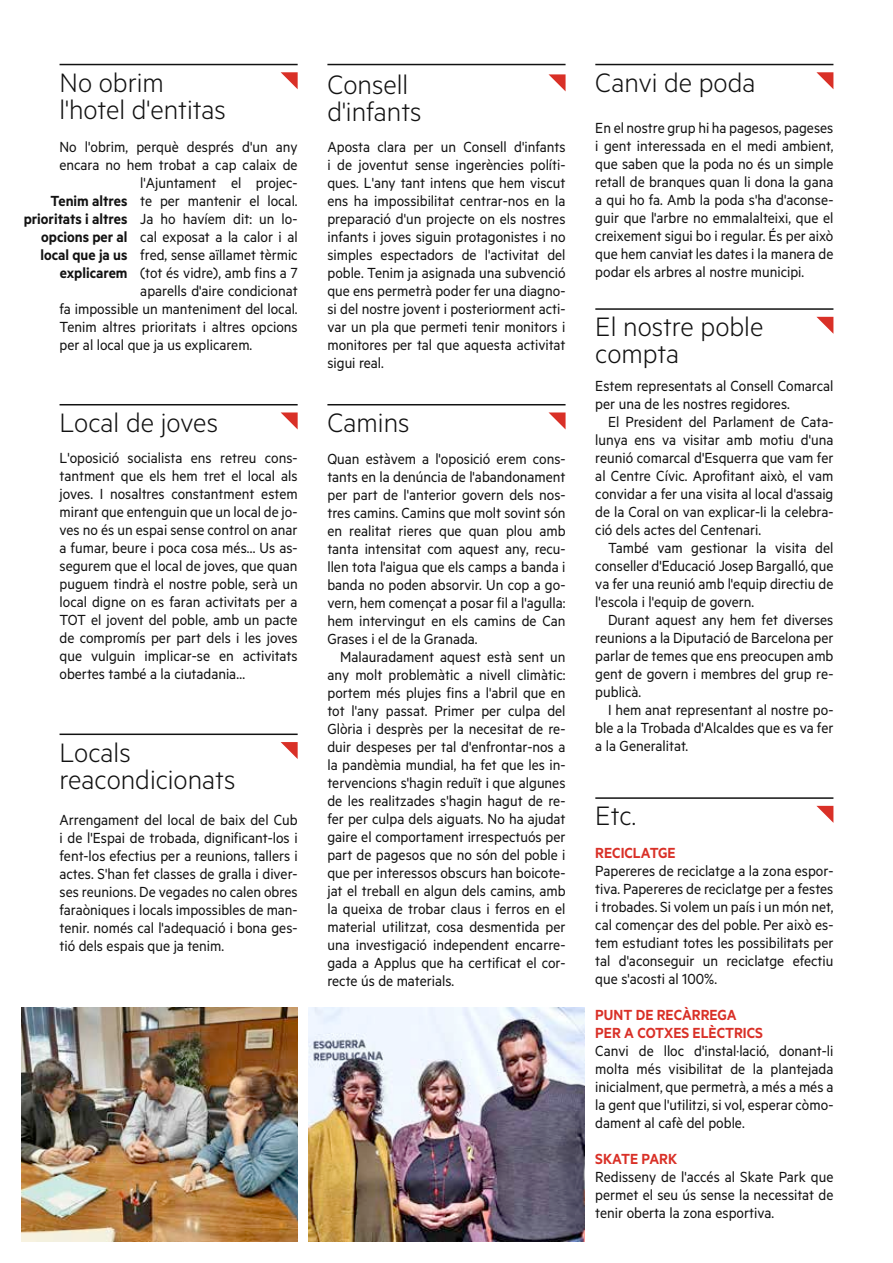
<style>
.page{position:relative;width:893px;height:1263px;background:#fff}
.page>*{position:absolute;margin:0;border:0;box-sizing:border-box;transform-origin:0 0}
.t1{font:300 30px/27px "Metric";color:#121212}
.t2{font:16.5px/18px "Metric";color:#121212;text-align:justify;scale:.95 1}
.t3{font:600 16.5px/18px "Metric";color:#121212;text-align:right;scale:.95 1}
.t4{font:600 16.5px/18px "Metric";color:#d93027;scale:.95 1}
</style>
<div class="page">
<hr style="left:60px;top:733px;width:238px;height:2px;background:#121212">
<svg style="left:281px;top:742px;width:17px;height:17px"></svg>
<hr style="left:327px;top:404px;width:239px;height:1px;background:#121212">
<svg style="left:549px;top:412px;width:17px;height:17px"></svg>
<hr style="left:595px;top:64px;width:238px;height:1px;background:#121212">
<svg style="left:816px;top:72px;width:17px;height:17px"></svg>
<hr style="left:60px;top:404px;width:238px;height:1px;background:#121212">
<svg style="left:281px;top:412px;width:17px;height:17px"></svg>
<hr style="left:327px;top:64px;width:239px;height:1px;background:#121212">
<svg style="left:549px;top:74px;width:17px;height:17px"></svg>
<hr style="left:595px;top:797px;width:238px;height:2px;background:#121212">
<svg style="left:816px;top:806px;width:17px;height:17px"></svg>
<img style="left:21px;top:1008px;width:277px;height:234px">
<img style="left:308px;top:1008px;width:277px;height:234px">
<hr style="left:60px;top:64px;width:238px;height:1px;background:#121212">
<svg style="left:281px;top:72px;width:17px;height:17px"></svg>
<hr style="left:595px;top:308px;width:238px;height:2px;background:#121212">
<svg style="left:816px;top:317px;width:17px;height:17px"></svg>
<h1 class="t1" style="left:60px;top:68px;width:168px">No obrim l'hotel d'entitas</h1>
<p class="t2" style="left:60px;top:137px;width:252px">No l'obrim, perquè després d'un any</p>
<p class="t2" style="left:60px;top:155px;width:252px">encara no hem trobat a cap calaix de</p>
<p class="t2" style="left:140px;top:173px;width:167px">l'Ajuntament el projec-</p>
<p class="t2" style="left:140px;top:191px;width:167px">te per mantenir el local.</p>
<p class="t2" style="left:140px;top:209px;width:167px">Ja ho havíem dit: un lo-</p>
<p class="t2" style="left:140px;top:227px;width:167px">cal exposat a la calor i al</p>
<p class="t2" style="left:140px;top:245px;width:167px">fred, sense aïllamet tèrmic</p>
<p class="t2" style="left:140px;top:263px;width:167px">(tot és vidre), amb fins a 7</p>
<p class="t2" style="left:140px;top:281px;width:167px">aparells d'aire condicionat</p>
<p class="t2" style="left:60px;top:299px;width:252px">fa impossible un manteniment del local.</p>
<p class="t2" style="left:60px;top:317px;width:252px">Tenim altres prioritats i altres opcions</p>
<p class="t2" style="left:60px;top:335px;width:204px">per al local que ja us explicarem.</p>
<p class="t3" style="left:24px;top:191px;width:111px">Tenim altres prioritats i altres opcions per al local que ja us explicarem</p>
<h1 class="t1" style="left:60px;top:408px;width:160px">Local de joves</h1>
<p class="t2" style="left:60px;top:448px;width:252px">L'oposició socialista ens retreu cons&shy;tantment que els hem tret el local als joves. I nosaltres constantment estem mirant que entenguin que un local de jo&shy;ves no és un espai sense control on anar a fumar, beure i poca cosa més… Us as&shy;segurem que el local de joves, que quan puguem tindrà el nostre poble, serà un local digne on es faran activitats per a TOT el jovent del poble, amb un pacte de compromís per part dels i les joves que vulguin implicar-se en activitats obertes també a la ciutadania…</p>
<h1 class="t1" style="left:60px;top:737px;width:177px">Locals reacondicionats</h1>
<p class="t2" style="left:60px;top:810px;width:252px">Arrengament del local de baix del Cub i de l'Espai de trobada, dignificant-los i fent-los efectius per a reunions, tallers i actes. S'han fet classes de gralla i diver&shy;ses reunions. De vegades no calen obres faraòniques i locals impossibles de man&shy;tenir. només cal l'adequació i bona ges&shy;tió dels espais que ja tenim.</p>
<h1 class="t1" style="left:327px;top:70px;width:96px">Consell d'infants</h1>
<p class="t2" style="left:327px;top:137px;width:252px">Aposta clara per un Consell d'infants i de joventut sense ingerències políti&shy;ques. L'any tant intens que hem viscut ens ha impossibilitat centrar-nos en la preparació d'un projecte on els nostres infants i joves siguin protagonistes i no simples espectadors de l'activitat del poble. Tenim ja asignada una subvenció que ens permetrà poder fer una diagno&shy;si del nostre jovent i posteriorment acti&shy;var un pla que permeti tenir monitors i monitores per tal que aquesta activitat sigui real.</p>
<h1 class="t1" style="left:327px;top:408px;width:84px">Camins</h1>
<p class="t2" style="left:327px;top:449px;width:252px">Quan estàvem a l'oposició erem cons&shy;tants en la denúncia de l'abandonament per part de l'anterior govern dels nos&shy;tres camins. Camins que molt sovint són en realitat rieres que quan plou amb tanta intensitat com aquest any, recu&shy;llen tota l'aigua que els camps a banda i banda no poden absorvir. Un cop a go&shy;vern, hem començat a posar fil a l'agulla: hem intervingut en els camins de Can Grases i el de la Granada.</p>
<p class="t2" style="left:327px;top:647px;width:252px;text-indent:13px">Malauradament aquest està sent un any molt problemàtic a nivell climàtic: portem més plujes fins a l'abril que en tot l'any passat. Primer per culpa del Glòria i desprès per la necesitat de re&shy;duir despeses per tal d'enfrontar-nos a la pandèmia mundial, ha fet que les in&shy;tervencions s'hagin reduït i que algunes de les realitzades s'hagin hagut de re&shy;fer per culpa dels aiguats. No ha ajudat gaire el comportament irrespectuós per part de pagesos que no són del poble i que per interessos obscurs han boicote&shy;jat el treball en algun dels camins, amb la queixa de trobar claus i ferros en el material utilitzat, cosa desmentida per una investigació independent encarre&shy;gada a Applus que ha certificat el cor&shy;recte ús de materials.</p>
<h1 class="t1" style="left:595px;top:68px;width:162px">Canvi de poda</h1>
<p class="t2" style="left:595px;top:118px;width:252px">En el nostre grup hi ha pagesos, pageses i gent interessada en el medi ambient, que saben que la poda no és un simple retall de branques quan li dona la gana a qui ho fa. Amb la poda s'ha d'aconse&shy;guir que l'arbre no emmalalteixi, que el creixement sigui bo i regular. És per això que hem canviat les dates i la manera de podar els arbres al nostre municipi.</p>
<h1 class="t1" style="left:595px;top:312px;width:170px">El nostre poble compta</h1>
<p class="t2" style="left:595px;top:377px;width:252px">Estem representats al Consell Comarcal per una de les nostres regidores.</p>
<p class="t2" style="left:595px;top:413px;width:252px;text-indent:13px">El President del Parlament de Cata&shy;lunya ens va visitar amb motiu d'una reunió comarcal d'Esquerra que vam fer al Centre Cívic. Aprofitant això, el vam convidar a fer una visita al local d'assaig de la Coral on van explicar-li la celebra&shy;ció dels actes del Centenari.</p>
<p class="t2" style="left:595px;top:539px;width:252px;text-indent:13px">També vam gestionar la visita del conseller d'Educació Josep Bargalló, que va fer una reunió amb l'equip directiu de l'escola i l'equip de govern.</p>
<p class="t2" style="left:595px;top:611px;width:252px;text-indent:13px">Durant aquest any hem fet diverses reunions a la Diputació de Barcelona per parlar de temes que ens preocupen amb gent de govern i membres del grup re&shy;publicà.</p>
<p class="t2" style="left:595px;top:701px;width:252px;text-indent:13px">I hem anat representant al nostre po&shy;ble a la Trobada d'Alcaldes que es va fer a la Generalitat.</p>
<h1 class="t1" style="left:595px;top:801px;width:42px">Etc.</h1>
<p class="t4" style="left:595px;top:843px;width:86px">RECICLATGE</p>
<p class="t2" style="left:595px;top:861px;width:252px">Papereres de reciclatge a la zona espor&shy;tiva. Papereres de reciclatge per a festes i trobades. Si volem un país i un món net, cal començar des del poble. Per això es&shy;tem estudiant totes les possibilitats per tal d'aconseguir un reciclatge efectiu que s'acosti al 100%.</p>
<p class="t4" style="left:595px;top:1005px;width:178px">PUNT DE RECÀRREGA<br>PER A COTXES ELÈCTRICS</p>
<p class="t2" style="left:595px;top:1041px;width:252px">Canvi de lloc d'instal·lació, donant-li molta més visibilitat de la plantejada inicialment, que permetrà, a més a més a la gent que l'utilitzi, si vol, esperar còmo&shy;dament al cafè del poble.</p>
<p class="t4" style="left:595px;top:1149px;width:88px">SKATE PARK</p>
<p class="t2" style="left:595px;top:1167px;width:252px">Redisseny de l'accés al Skate Park que permet el seu ús sense la necessitat de tenir oberta la zona esportiva.</p>
</div>
